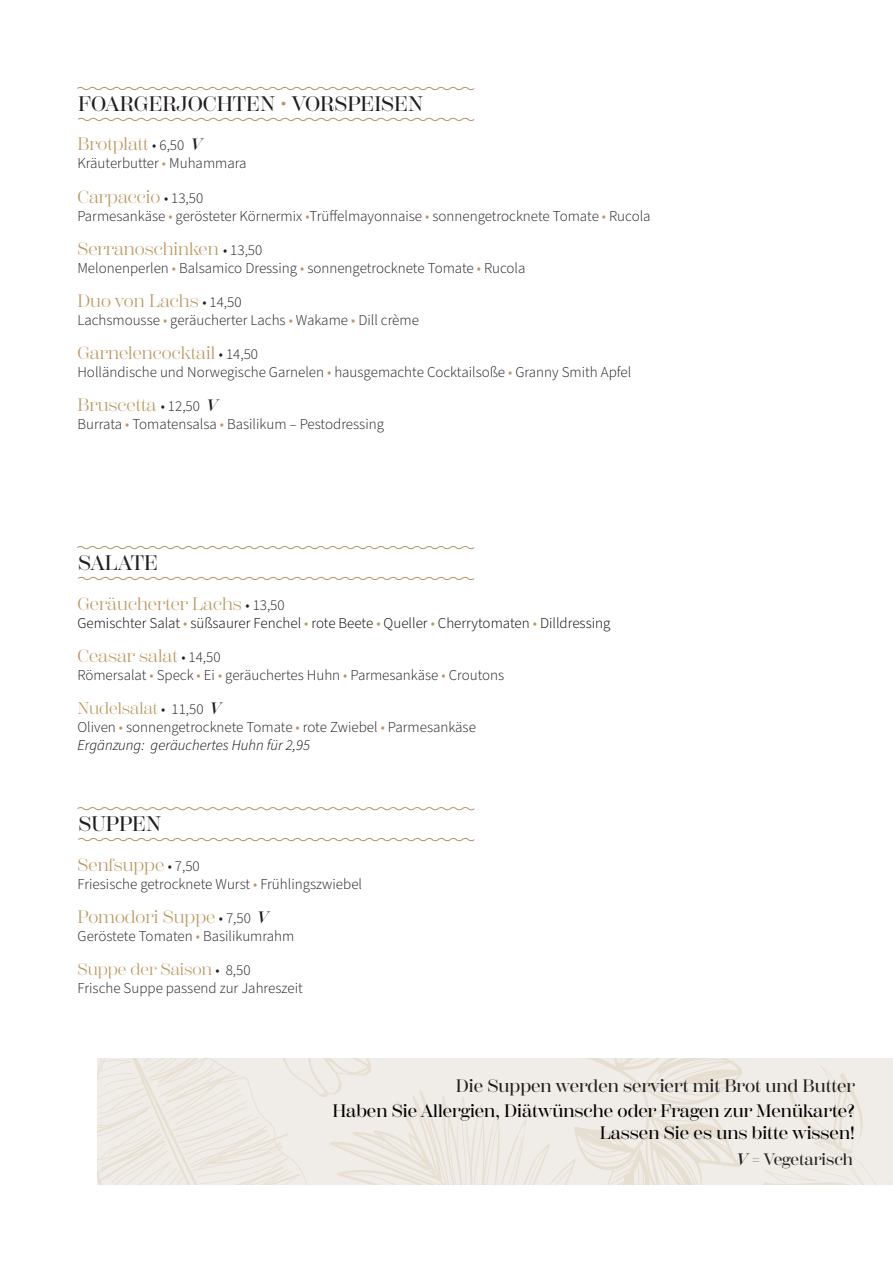
<style>
.page{position:relative;width:893px;height:1263px;background:#fff}
.page>*{position:absolute;margin:0;border:0;box-sizing:border-box;transform-origin:0 0}
.t1{font:500 21px "Scotch Display";color:#231f20}
.t2{font:18px "Scotch Display";color:#ba975e}
.t3{font:500 18px "Scotch Display";color:#000}
.t4{font:500 18px "Scotch Display";color:#231f20}
.t5{font:16.8px "Scotch Display";color:#ba975e}
.t6{font:500 16.5px "Scotch Display";color:#231f20}
.t7{font:300 15px "Source Sans 3";color:#231f20}
.t8{font:300 15px "Source Sans 3";color:#050100}
.t9{font:italic 300 15px "Source Sans 3";color:#050100}
.s1{color:#ba975e}
.s2{font-family:"Source Sans 3";font-weight:300;font-size:15px;color:#231f20}
.s3{font-weight:600;font-style:italic;font-size:16.5px;color:#231f20}
.s4{font-weight:600;font-style:italic}
</style>
<div class="page">
<svg style="left:78px;top:117px;width:397px;height:4px"></svg>
<svg style="left:77px;top:87px;width:398px;height:4px"></svg>
<div style="left:97px;top:1058px;width:796px;height:126px;background:#f0ece7"></div>
<svg style="left:764px;top:1066px;width:112px;height:118px"></svg>
<svg style="left:97px;top:1058px;width:645px;height:126px"></svg>
<svg style="left:78px;top:576px;width:397px;height:4px"></svg>
<svg style="left:77px;top:546px;width:398px;height:4px"></svg>
<svg style="left:78px;top:838px;width:397px;height:4px"></svg>
<svg style="left:77px;top:807px;width:398px;height:4px"></svg>
<p class="t1" style="left:78px;top:91px;width:346px">FOARGERJOCHTEN <span class="s1">•</span> VORSPEISEN</p>
<p class="t2" style="left:77px;top:134px;width:126px">Brotplatt <span class="s2">• 6,50</span> <span class="s3">V</span></p>
<p class="t7" style="left:77px;top:153px;width:171px">Kräuterbutter <span class="s1">•</span> Muhammara</p>
<p class="t2" style="left:77px;top:186px;width:127px">Carpaccio <span class="s2">• 13,50</span></p>
<p class="t7" style="left:77px;top:206px;width:575px">Parmesankäse <span class="s1">•</span> gerösteter Körnermix <span class="s1">•</span>Trüffelmayonnaise <span class="s1">•</span> sonnengetrocknete Tomate <span class="s1">•</span> Rucola</p>
<p class="t2" style="left:77px;top:238px;width:186px">Serranoschinken <span class="s2">• 13,50</span></p>
<p class="t7" style="left:77px;top:258px;width:450px">Melonenperlen <span class="s1">•</span> Balsamico Dressing <span class="s1">•</span> sonnengetrocknete Tomate <span class="s1">•</span> Rucola</p>
<p class="t2" style="left:77px;top:291px;width:166px">Duo von Lachs <span class="s2">• 14,50</span></p>
<p class="t7" style="left:77px;top:310px;width:343px">Lachsmousse <span class="s1">•</span> geräucherter Lachs <span class="s1">•</span> Wakame <span class="s1">•</span> Dill crème</p>
<p class="t2" style="left:77px;top:343px;width:182px">Garnelencocktail <span class="s2">• 14,50</span></p>
<p class="t7" style="left:77px;top:362px;width:556px">Holländische und Norwegische Garnelen <span class="s1">•</span> hausgemachte Cocktailsoße <span class="s1">•</span> Granny Smith Apfel</p>
<p class="t2" style="left:77px;top:395px;width:142px">Bruscetta <span class="s2">• 12,50</span> <span class="s3">V</span></p>
<p class="t7" style="left:77px;top:414px;width:308px">Burrata <span class="s1">•</span> Tomatensalsa <span class="s1">•</span> Basilikum – Pestodressing</p>
<p class="t1" style="left:78px;top:550px;width:81px">SALATE</p>
<p class="t2" style="left:77px;top:593px;width:209px">Geräucherter Lachs <span class="s2">• 13,50</span></p>
<p class="t8" style="left:77px;top:612px;width:535px">Gemischter Salat <span class="s1">•</span> süßsaurer Fenchel <span class="s1">•</span> rote Beete <span class="s1">•</span> Queller <span class="s1">•</span> Cherrytomaten <span class="s1">•</span> Dilldressing</p>
<p class="t2" style="left:77px;top:645px;width:145px">Ceasar salat <span class="s2">• 14,50</span></p>
<p class="t7" style="left:77px;top:665px;width:428px">Römersalat <span class="s1">•</span> Speck <span class="s1">•</span> Ei <span class="s1">•</span> geräuchertes Huhn <span class="s1">•</span> Parmesankäse <span class="s1">•</span> Croutons</p>
<p class="t5" style="left:77px;top:698px;width:145px">Nudelsalat <span class="s2">• 11,50</span> <span class="s3">V</span></p>
<p class="t7" style="left:77px;top:717px;width:400px">Oliven <span class="s1">•</span> sonnengetrocknete Tomate <span class="s1">•</span> rote Zwiebel <span class="s1">•</span> Parmesankäse</p>
<p class="t9" style="left:77px;top:735px;width:234px">Ergänzung: geräuchertes Huhn für 2,95</p>
<p class="t1" style="left:78px;top:812px;width:84px">SUPPEN</p>
<p class="t2" style="left:78px;top:854px;width:124px">Senfsuppe <span class="s2">• 7,50</span></p>
<p class="t7" style="left:78px;top:874px;width:286px">Friesische getrocknete Wurst <span class="s1">•</span> Frühlingszwiebel</p>
<p class="t2" style="left:78px;top:906px;width:192px">Pomodori Suppe <span class="s2">• 7,50</span> <span class="s3">V</span></p>
<p class="t7" style="left:78px;top:926px;width:218px">Geröstete Tomaten <span class="s1">•</span> Basilikumrahm</p>
<p class="t5" style="left:78px;top:960px;width:174px">Suppe der Saison <span class="s2">• 8,50</span></p>
<p class="t7" style="left:78px;top:978px;width:227px">Frische Suppe passend zur Jahreszeit</p>
<p class="t4" style="left:456px;top:1076px;width:401px">Die Suppen werden serviert mit Brot und Butter</p>
<p class="t3" style="left:332px;top:1101px;width:524px">Haben Sie Allergien, Diätwünsche oder Fragen zur Menükarte?</p>
<p class="t3" style="left:600px;top:1122px;width:257px">Lassen Sie es uns bitte wissen!</p>
<p class="t6" style="left:736px;top:1150px;width:118px"><span class="s4">V</span> = Vegetarisch</p>
</div>
